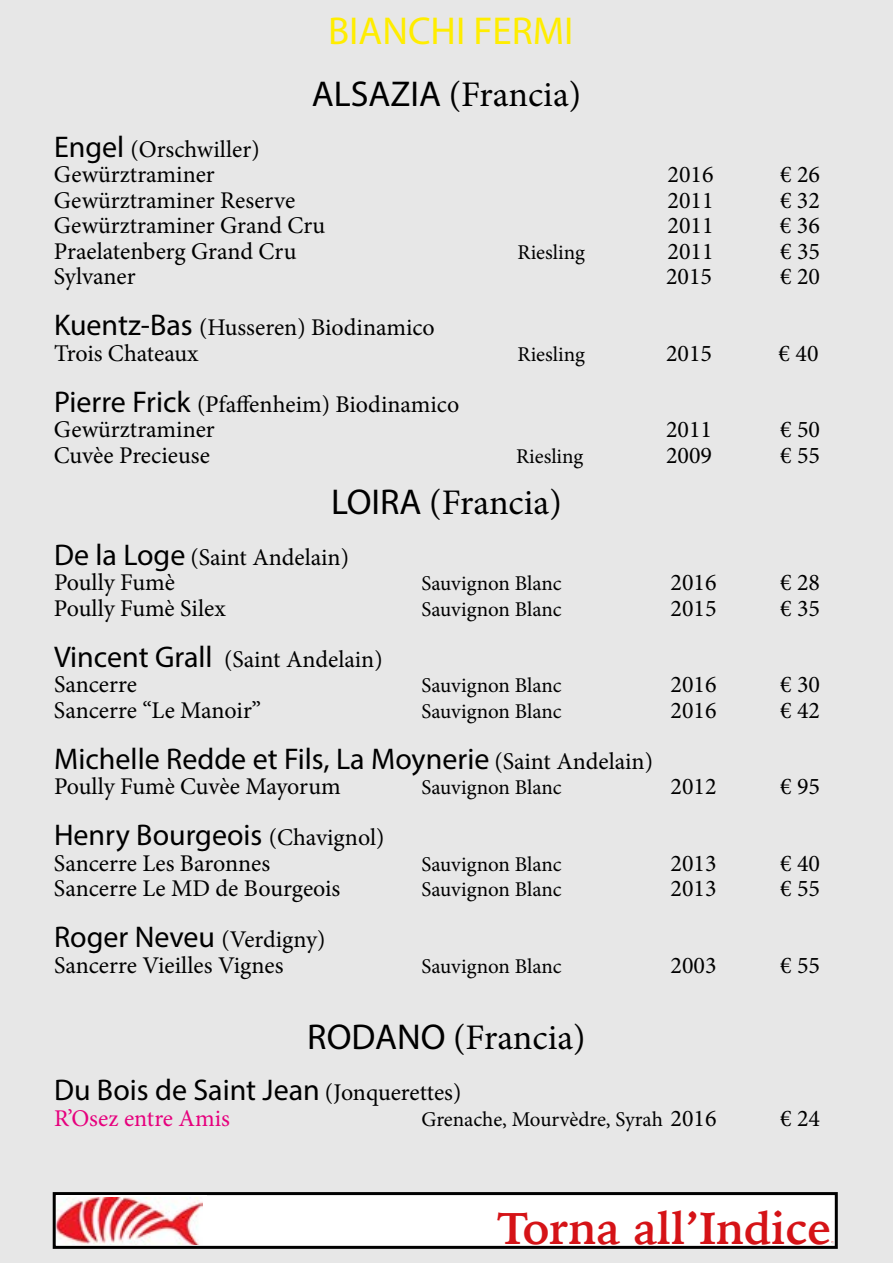
<style>
.page{position:relative;width:893px;height:1263px;background:#e7e7e7}
.page>*{position:absolute;margin:0;border:0;box-sizing:border-box;transform-origin:0 0}
.t1{font:700 45px "Iowan Old Style";color:#d51317}
.t2{font:39px "Myriad Pro";color:#ffed00}
.t3{font:36px "Minion Pro";color:#000}
.t4{font:30px "Myriad Pro";color:#000}
.t5{font:24px/25.5px "Minion Pro";color:#000}
.t6{font:24px "Minion Pro";color:#e6007d}
.t7{font:21px "Minion Pro";letter-spacing:-.005em;color:#000}
.s1{font-family:"Myriad Pro";font-size:30px}
.s2{font-family:"Myriad Pro"}
.s3{font-family:"Minion Pro";font-size:24px}
.s4{font-size:24px}
</style>
<div class="page">
<div style="left:54px;top:1193px;width:782px;height:54px;background:#fff"></div>
<div style="left:53px;top:1192px;width:785px;height:57px;border:3px solid #000"></div>
<div style="left:56px;top:1196px;width:151px;height:49px;background:linear-gradient(to bottom,#fff,#fff)"></div>
<img style="left:56px;top:1198px;width:147px;height:47px">
<h2 class="t2" style="left:328px;top:7px;width:247px">BIANCHI FERMI</h2>
<p class="t5" style="left:54px;top:136px;width:207px"><span class="s1">Engel</span> (Orschwiller)<br>Gewürztraminer</p>
<h3 class="t3" style="left:312px;top:70px;width:271px"><span class="s2">ALSAZIA</span> (Francia)</h3>
<p class="t5" style="left:667px;top:162px;width:48px">2016</p>
<p class="t5" style="left:780px;top:162px;width:42px">€ 26</p>
<p class="t5" style="left:54px;top:187px;width:243px">Gewürztraminer Reserve</p>
<p class="t5" style="left:667px;top:187px;width:48px">2011</p>
<p class="t5" style="left:780px;top:187px;width:42px">€ 32</p>
<p class="t5" style="left:54px;top:213px;width:273px">Gewürztraminer Grand Cru</p>
<p class="t5" style="left:667px;top:213px;width:48px">2011</p>
<p class="t5" style="left:780px;top:213px;width:42px">€ 36</p>
<p class="t5" style="left:54px;top:238px;width:244px">Praelatenberg Grand Cru</p>
<p class="t7" style="left:518px;top:238px;width:69px">Riesling</p>
<p class="t5" style="left:667px;top:238px;width:48px">2011</p>
<p class="t5" style="left:780px;top:238px;width:42px">€ 35</p>
<p class="t5" style="left:54px;top:264px;width:83px">Sylvaner</p>
<p class="t5" style="left:666px;top:264px;width:48px">2015</p>
<p class="t5" style="left:780px;top:264px;width:42px">€ 20</p>
<p class="t5" style="left:54px;top:315px;width:382px"><span class="s1">Kuentz-Bas</span> (Husseren) Biodinamico<br>Trois Chateaux</p>
<p class="t7" style="left:518px;top:340px;width:69px">Riesling</p>
<p class="t5" style="left:666px;top:340px;width:48px">2015</p>
<p class="t5" style="left:778px;top:340px;width:42px">€ 40</p>
<p class="t5" style="left:54px;top:391px;width:407px"><span class="s1">Pierre Frick</span> (Pfaffenheim) Biodinamico<br>Gewürztraminer</p>
<p class="t5" style="left:666px;top:417px;width:48px">2011</p>
<p class="t5" style="left:780px;top:417px;width:42px">€ 50</p>
<p class="t5" style="left:54px;top:442px;width:157px">Cuvèe Precieuse</p>
<p class="t7" style="left:516px;top:442px;width:69px">Riesling</p>
<p class="t5" style="left:666px;top:442px;width:48px">2009</p>
<p class="t5" style="left:780px;top:442px;width:42px">€ 55</p>
<h3 class="t3" style="left:331px;top:478px;width:232px"><span class="s2">LOIRA</span> (Francia)</h3>
<p class="t5" style="left:54px;top:544px;width:297px"><span class="s1">De la Loge</span> (Saint Andelain)<br>Poully Fumè</p>
<p class="t7" style="left:422px;top:569px;width:142px">Sauvignon Blanc</p>
<p class="t5" style="left:670px;top:570px;width:48px">2016</p>
<p class="t5" style="left:780px;top:570px;width:42px">€ 28</p>
<p class="t5" style="left:54px;top:595px;width:173px">Poully Fumè Silex</p>
<p class="t7" style="left:422px;top:595px;width:142px">Sauvignon Blanc</p>
<p class="t5" style="left:670px;top:595px;width:48px">2015</p>
<p class="t5" style="left:780px;top:595px;width:42px">€ 35</p>
<p class="t5" style="left:54px;top:646px;width:330px"><span class="s1">Vincent Grall</span> (Saint Andelain)<br>Sancerre</p>
<p class="t7" style="left:422px;top:671px;width:142px">Sauvignon Blanc</p>
<p class="t5" style="left:670px;top:672px;width:48px">2016</p>
<p class="t5" style="left:780px;top:672px;width:42px">€ 30</p>
<p class="t5" style="left:54px;top:697px;width:209px">Sancerre “Le Manoir”</p>
<p class="t7" style="left:422px;top:697px;width:142px">Sauvignon Blanc</p>
<p class="t5" style="left:670px;top:697px;width:48px">2016</p>
<p class="t5" style="left:780px;top:697px;width:42px">€ 42</p>
<p class="t4" style="left:54px;top:740px;width:600px">Michelle Redde et Fils, La Moynerie <span class="s3">(Saint Andelain)</span></p>
<p class="t5" style="left:54px;top:774px;width:288px">Poully Fumè Cuvèe Mayorum</p>
<p class="t7" style="left:422px;top:773px;width:142px">Sauvignon Blanc</p>
<p class="t5" style="left:670px;top:774px;width:48px">2012</p>
<p class="t5" style="left:780px;top:774px;width:42px">€ 95</p>
<p class="t4" style="left:54px;top:817px;width:332px">Henry Bourgeois <span class="s3">(Chavignol)</span></p>
<p class="t5" style="left:54px;top:850px;width:218px">Sancerre Les Baronnes</p>
<p class="t7" style="left:422px;top:850px;width:142px">Sauvignon Blanc</p>
<p class="t5" style="left:670px;top:850px;width:48px">2013</p>
<p class="t5" style="left:780px;top:850px;width:42px">€ 40</p>
<p class="t5" style="left:54px;top:876px;width:288px">Sancerre Le MD de Bourgeois</p>
<p class="t7" style="left:422px;top:875px;width:142px">Sauvignon Blanc</p>
<p class="t5" style="left:670px;top:876px;width:48px">2013</p>
<p class="t5" style="left:780px;top:876px;width:42px">€ 55</p>
<p class="t4" style="left:54px;top:919px;width:273px">Roger Neveu <span class="s3">(Verdigny)</span></p>
<p class="t5" style="left:54px;top:952px;width:231px">Sancerre Vieilles Vignes</p>
<p class="t7" style="left:422px;top:952px;width:142px">Sauvignon Blanc</p>
<p class="t5" style="left:670px;top:952px;width:48px">2003</p>
<p class="t5" style="left:780px;top:952px;width:42px">€ 55</p>
<h3 class="t3" style="left:307px;top:1014px;width:280px"><span class="s2">RODANO</span> (Francia)</h3>
<p class="t4" style="left:54px;top:1072px;width:409px">Du Bois de Saint Jean <span class="s3">(Jonquerettes)</span></p>
<p class="t6" style="left:54px;top:1102px;width:177px">R’Osez entre Amis</p>
<p class="t7" style="left:422px;top:1105px;width:297px">Grenache, Mourvèdre, Syrah <span class="s4">2016</span></p>
<p class="t5" style="left:780px;top:1105px;width:42px">€ 24</p>
<h1 class="t1" style="left:498px;top:1187px;width:335px">Torna all’Indice</h1>
</div>
